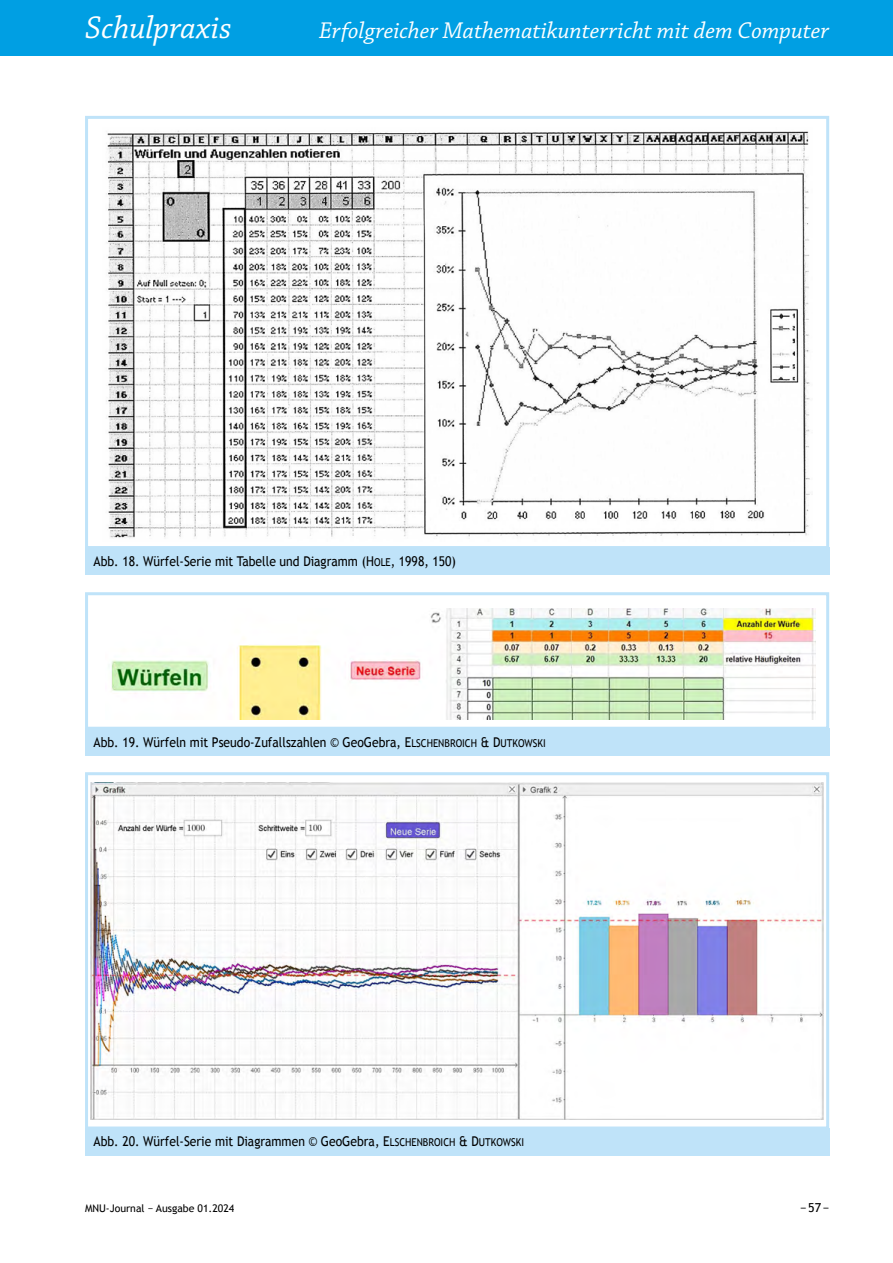
<style>
.page{position:relative;width:893px;height:1263px;background:#fff}
.page>*{position:absolute;margin:0;border:0;box-sizing:border-box;transform-origin:0 0}
.t1{font:italic 33px "Chaparral Pro";color:#fff}
.t2{font:italic 24px "Chaparral Pro";color:#fff}
.t3{font:13.5px "Trebuchet MS";color:#000;scale:.9 1}
.t4{font:12.3px "Trebuchet MS";color:#000}
.t5{font:10.5px "Trebuchet MS";color:#000}
.s1{font-family:"Trebuchet MS SC800"}
.s2{font-family:"Trebuchet MS SC800";font-size:10.8px}
</style>
<div class="page">
<div style="left:0;top:0;width:893px;height:55px;background:#009fe3"></div>
<div style="left:85px;top:547px;width:744px;height:28px;background:#bfe3f9"></div>
<img style="left:106px;top:130px;width:704px;height:408px">
<div style="left:85px;top:116px;width:744px;height:433px;border:3px solid #bfe3f9"></div>
<div style="left:85px;top:1128px;width:744px;height:27px;background:#bfe3f9"></div>
<img style="left:90px;top:783px;width:734px;height:336px">
<div style="left:85px;top:772px;width:744px;height:357px;border:3px solid #bfe3f9"></div>
<div style="left:85px;top:728px;width:744px;height:28px;background:#bfe3f9"></div>
<img style="left:111px;top:609px;width:705px;height:111px">
<div style="left:85px;top:592px;width:744px;height:138px;border:3px solid #bfe3f9"></div>
<h1 class="t1" style="left:85px;top:10px;width:148px">Schulpraxis</h1>
<h2 class="t2" style="left:319px;top:18px;width:512px">Erfolgreicher Mathematikunterricht mit dem Computer</h2>
<p class="t3" style="left:94px;top:553px;width:404px">Abb. 18. Würfel-Serie mit Tabelle und Diagramm (<span class="s1">H</span><span class="s2">OLE</span>, 1998, 150)</p>
<p class="t3" style="left:94px;top:734px;width:504px">Abb. 19. Würfeln mit Pseudo-Zufallszahlen © GeoGebra, <span class="s1">E</span><span class="s2">LSCHENBROICH</span> &amp; <span class="s1">D</span><span class="s2">UTKOWSKI</span></p>
<p class="t3" style="left:94px;top:1134px;width:480px">Abb. 20. Würfel-Serie mit Diagrammen © GeoGebra, <span class="s1">E</span><span class="s2">LSCHENBROICH</span> &amp; <span class="s1">D</span><span class="s2">UTKOWSKI</span></p>
<p class="t5" style="left:85px;top:1202px;width:151px">MNU-Journal − Ausgabe 01.2024</p>
<p class="t4" style="left:800px;top:1200px;width:31px">− 57 −</p>
</div>
